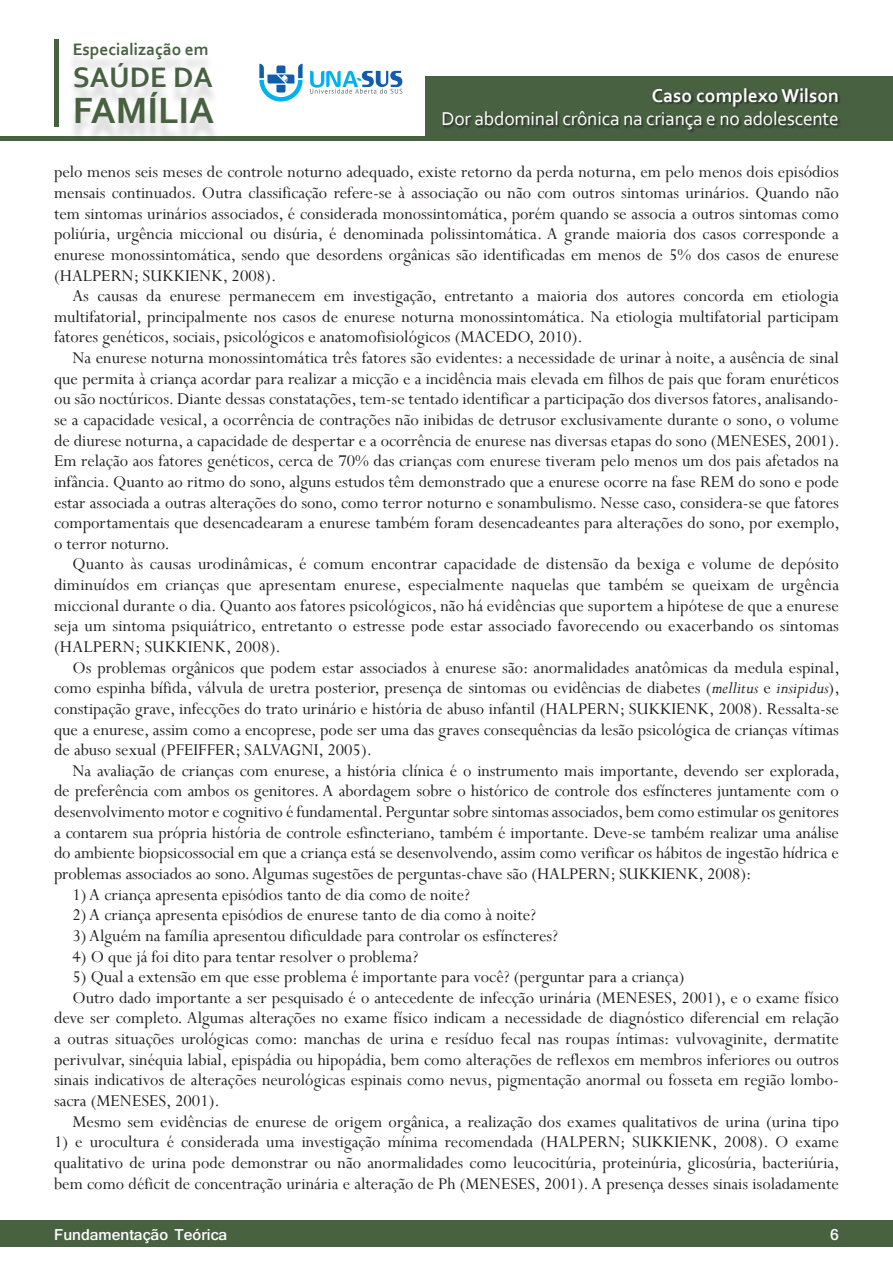
<style>
.page{position:relative;width:893px;height:1263px;background:#fff}
.page>*{position:absolute;margin:0;border:0;box-sizing:border-box;transform-origin:0 0}
.t1{font:700 38.25px "Corbel";color:#486141}
.t2{font:700 29.55px "Corbel";color:#486141}
.t3{font:19.5px "Corbel";letter-spacing:-.01em;color:#fff}
.t4{font:700 19.5px "Corbel";color:#fff}
.Paragrafo_basico{font:18.3px/20.7px "Perpetua";color:#231f20;text-align:justify}
.t5{font:700 17.4px "Corbel";color:#486141}
.t6{font:700 16.5px "Shruti";color:#fff}
.s1{font-style:italic}
</style>
<div class="page">
<div style="left:0;top:1220px;width:893px;height:27px;background:#486141"></div>
<hr style="left:0;top:136px;width:893px;height:4px;background:#486141">
<div style="left:425px;top:77px;width:468px;height:63px;background:#486141"></div>
<div style="left:54px;top:39px;width:5px;height:87px;background:#486141"></div>
<div style="left:67px;top:49px;width:153px;height:94px;background:#231f20;opacity:.2"></div>
<div style="left:442px;top:88px;width:399px;height:45px;background:#231f20;opacity:.75"></div>
<svg style="left:259px;top:64px;width:44px;height:38px"></svg>
<svg style="left:310px;top:71px;width:92px;height:23px"></svg>
<p class="t5" style="left:73px;top:38px;width:137px">Especialização em</p>
<h2 class="t2" style="left:73px;top:58px;width:142px">SAÚDE DA</h2>
<h1 class="t1" style="left:73px;top:87px;width:143px">FAMÍLIA</h1>
<p class="t4" style="left:652px;top:84px;width:189px">Caso complexo Wilson</p>
<p class="t3" style="left:441px;top:107px;width:399px">Dor abdominal crônica na criança e no adolescente</p>
<p class="Paragrafo_basico" style="left:54px;top:161px;width:786px">pelo menos seis meses de controle noturno adequado, existe retorno da perda noturna, em pelo menos dois episódios mensais continuados. Outra classificação refere-se à associação ou não com outros sintomas urinários. Quando não tem sintomas urinários associados, é considerada monossintomática, porém quando se associa a outros sintomas como poliúria, urgência miccional ou disúria, é denominada polissintomática. A grande maioria dos casos corresponde a enurese monossintomática, sendo que desordens orgânicas são identificadas em menos de 5% dos casos de enurese (HALPERN; SUKKIENK, 2008).</p>
<p class="Paragrafo_basico" style="left:54px;top:285px;width:786px;text-indent:18px">As causas da enurese permanecem em investigação, entretanto a maioria dos autores concorda em etiologia multifatorial, principalmente nos casos de enurese noturna monossintomática. Na etiologia multifatorial participam fatores genéticos, sociais, psicológicos e anatomofisiológicos (MACEDO, 2010).</p>
<p class="Paragrafo_basico" style="left:54px;top:347px;width:787px;text-indent:18px">Na enurese noturna monossintomática três fatores são evidentes: a necessidade de urinar à noite, a ausência de sinal que permita à criança acordar para realizar a micção e a incidência mais elevada em filhos de pais que foram enuréticos ou são noctúricos. Diante dessas constatações, tem-se tentado identificar a participação dos diversos fatores, analisando&shy;se a capacidade vesical, a ocorrência de contrações não inibidas de detrusor exclusivamente durante o sono, o volume de diurese noturna, a capacidade de despertar e a ocorrência de enurese nas diversas etapas do sono (MENESES, 2001).<br>Em relação aos fatores genéticos, cerca de 70% das crianças com enurese tiveram pelo menos um dos pais afetados na infância. Quanto ao ritmo do sono, alguns estudos têm demonstrado que a enurese ocorre na fase REM do sono e pode estar associada a outras alterações do sono, como terror noturno e sonambulismo. Nesse caso, considera-se que fatores comportamentais que desencadearam a enurese também foram desencadeantes para alterações do sono, por exemplo, o terror noturno.</p>
<p class="Paragrafo_basico" style="left:54px;top:553px;width:786px;text-indent:18px">Quanto às causas urodinâmicas, é comum encontrar capacidade de distensão da bexiga e volume de depósito diminuídos em crianças que apresentam enurese, especialmente naquelas que também se queixam de urgência miccional durante o dia. Quanto aos fatores psicológicos, não há evidências que suportem a hipótese de que a enurese seja um sintoma psiquiátrico, entretanto o estresse pode estar associado favorecendo ou exacerbando os sintomas (HALPERN; SUKKIENK, 2008).</p>
<p class="Paragrafo_basico" style="left:54px;top:657px;width:787px;text-indent:18px">Os problemas orgânicos que podem estar associados à enurese são: anormalidades anatômicas da medula espinal, como espinha bífida, válvula de uretra posterior, presença de sintomas ou evidências de diabetes (<span class="s1">mellitus</span> e <span class="s1">insipidus</span>), constipação grave, infecções do trato urinário e história de abuso infantil (HALPERN; SUKKIENK, 2008). Ressalta-se que a enurese, assim como a encoprese, pode ser uma das graves consequências da lesão psicológica de crianças vítimas de abuso sexual (PFEIFFER; SALVAGNI, 2005).</p>
<p class="Paragrafo_basico" style="left:54px;top:760px;width:787px;text-indent:18px">Na avaliação de crianças com enurese, a história clínica é o instrumento mais importante, devendo ser explorada, de preferência com ambos os genitores. A abordagem sobre o histórico de controle dos esfíncteres juntamente com o desenvolvimento motor e cognitivo é fundamental. Perguntar sobre sintomas associados, bem como estimular os genitores a contarem sua própria história de controle esfincteriano, também é importante. Deve-se também realizar uma análise do ambiente biopsicossocial em que a criança está se desenvolvendo, assim como verificar os hábitos de ingestão hídrica e problemas associados ao sono. Algumas sugestões de perguntas-chave são (HALPERN; SUKKIENK, 2008):</p>
<p class="Paragrafo_basico" style="left:72px;top:884px;width:399px">1) A criança apresenta episódios tanto de dia como de noite?</p>
<p class="Paragrafo_basico" style="left:72px;top:904px;width:465px">2) A criança apresenta episódios de enurese tanto de dia como à noite?</p>
<p class="Paragrafo_basico" style="left:72px;top:925px;width:487px">3) Alguém na família apresentou dificuldade para controlar os esfíncteres?</p>
<p class="Paragrafo_basico" style="left:72px;top:945px;width:347px">4) O que já foi dito para tentar resolver o problema?</p>
<p class="Paragrafo_basico" style="left:72px;top:966px;width:614px">5) Qual a extensão em que esse problema é importante para você? (perguntar para a criança)</p>
<p class="Paragrafo_basico" style="left:54px;top:987px;width:786px;text-indent:18px">Outro dado importante a ser pesquisado é o antecedente de infecção urinária (MENESES, 2001), e o exame físico deve ser completo. Algumas alterações no exame físico indicam a necessidade de diagnóstico diferencial em relação a outras situações urológicas como: manchas de urina e resíduo fecal nas roupas íntimas: vulvovaginite, dermatite perivulvar, sinéquia labial, epispádia ou hipopádia, bem como alterações de reflexos em membros inferiores ou outros sinais indicativos de alterações neurológicas espinais como nevus, pigmentação anormal ou fosseta em região lombo&shy;sacra (MENESES, 2001).</p>
<p class="Paragrafo_basico" style="left:72px;top:1111px;width:768px">Mesmo sem evidências de enurese de origem orgânica, a realização dos exames qualitativos de urina (urina tipo</p>
<p class="Paragrafo_basico" style="left:54px;top:1131px;width:787px">1) e urocultura é considerada uma investigação mínima recomendada (HALPERN; SUKKIENK, 2008). O exame qualitativo de urina pode demonstrar ou não anormalidades como leucocitúria, proteinúria, glicosúria, bacteriúria, bem como déficit de concentração urinária e alteração de Ph (MENESES, 2001). A presença desses sinais isoladamente</p>
<p class="t6" style="left:54px;top:1225px;width:175px">Fundamentação Teórica</p>
<p class="t6" style="left:830px;top:1225px;width:10px">6</p>
</div>
